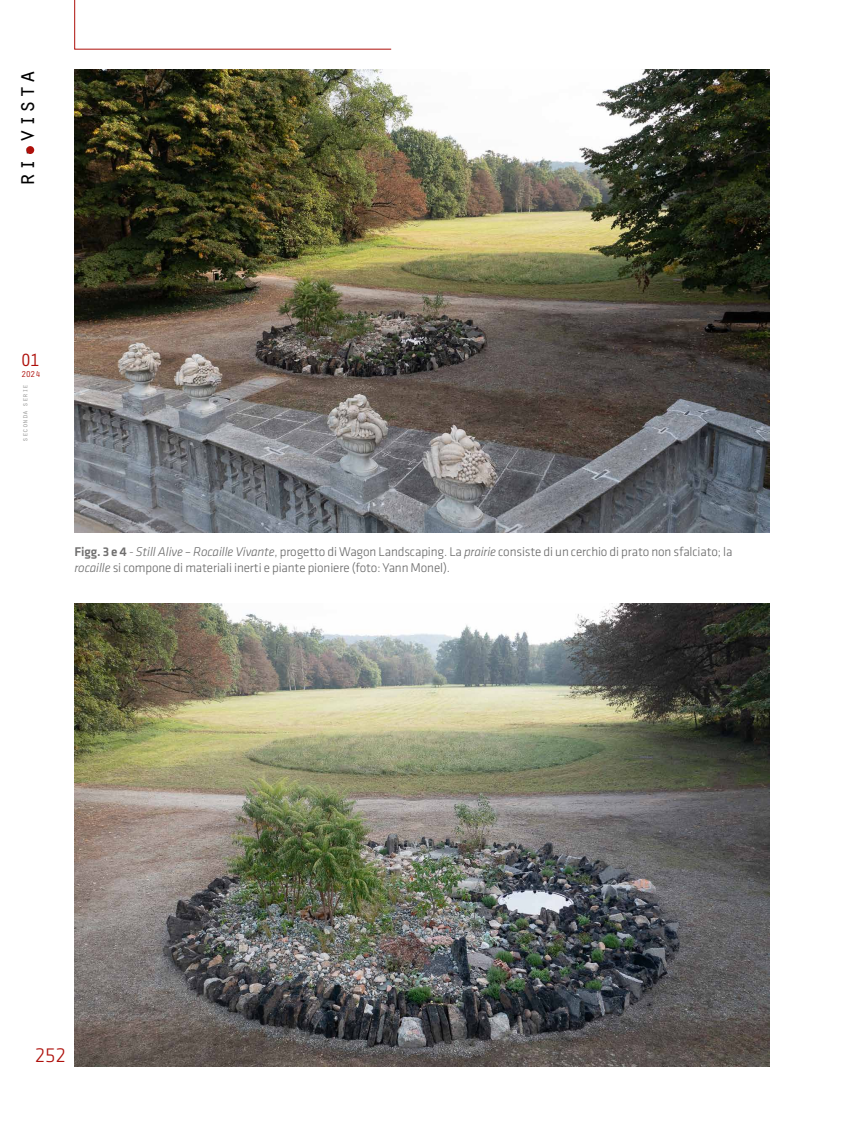
<style>
.page{position:relative;width:844px;height:1141px;background:#fff}
.page>*{position:absolute;margin:0;border:0;box-sizing:border-box;transform-origin:0 0}
.t1{font:24.5px "Orator Std";color:#000}
.t2{font:300 21px "Klavika";color:#ae0f0a}
.t3{font:18.38px "Orator Std";color:#ae0f0a}
.t4{font:300 13.12px/15.8px "Klavika";letter-spacing:-.01em;color:#646464}
.t5{font:8.75px "Orator Std";color:#ae0f0a}
.t6{font:7.88px "Orator Std";letter-spacing:-.025em;color:#9d9d9c}
.s1{font-weight:500;color:#706f6f}
.s2{color:#706f6f}
.s3{font-style:italic}
</style>
<div class="page">
<svg style="left:74px;top:0;width:317px;height:50px"></svg>
<div style="left:26px;top:146px;width:8px;height:8px;background:#ae0f0a;border-radius:50%"></div>
<img style="left:74px;top:69px;width:695px;height:463px">
<img style="left:74px;top:604px;width:695px;height:463px">
<h1 class="t1" style="left:9px;top:187px;width:119px;rotate:-90deg">ri-vista</h1>
<h3 class="t3" style="left:20px;top:347px;width:22px">01</h3>
<p class="t5" style="left:21px;top:368px;width:21px">2024</p>
<p class="t6" style="left:19px;top:442px;width:59px;rotate:-90deg">seconda serie</p>
<p class="t4" style="left:74px;top:544px;width:659px"><span class="s1">Figg. 3 e 4</span> <span class="s2">-</span> <span class="s3">Still Alive – Rocaille Vivante</span>, progetto di Wagon Landscaping. La <span class="s3">prairie</span> consiste di un cerchio di prato non sfalciato; la <span class="s3">rocaille</span> si compone di materiali inerti e piante pioniere (foto: Yann Monel).</p>
<h2 class="t2" style="left:35px;top:1044px;width:32px">252</h2>
</div>
